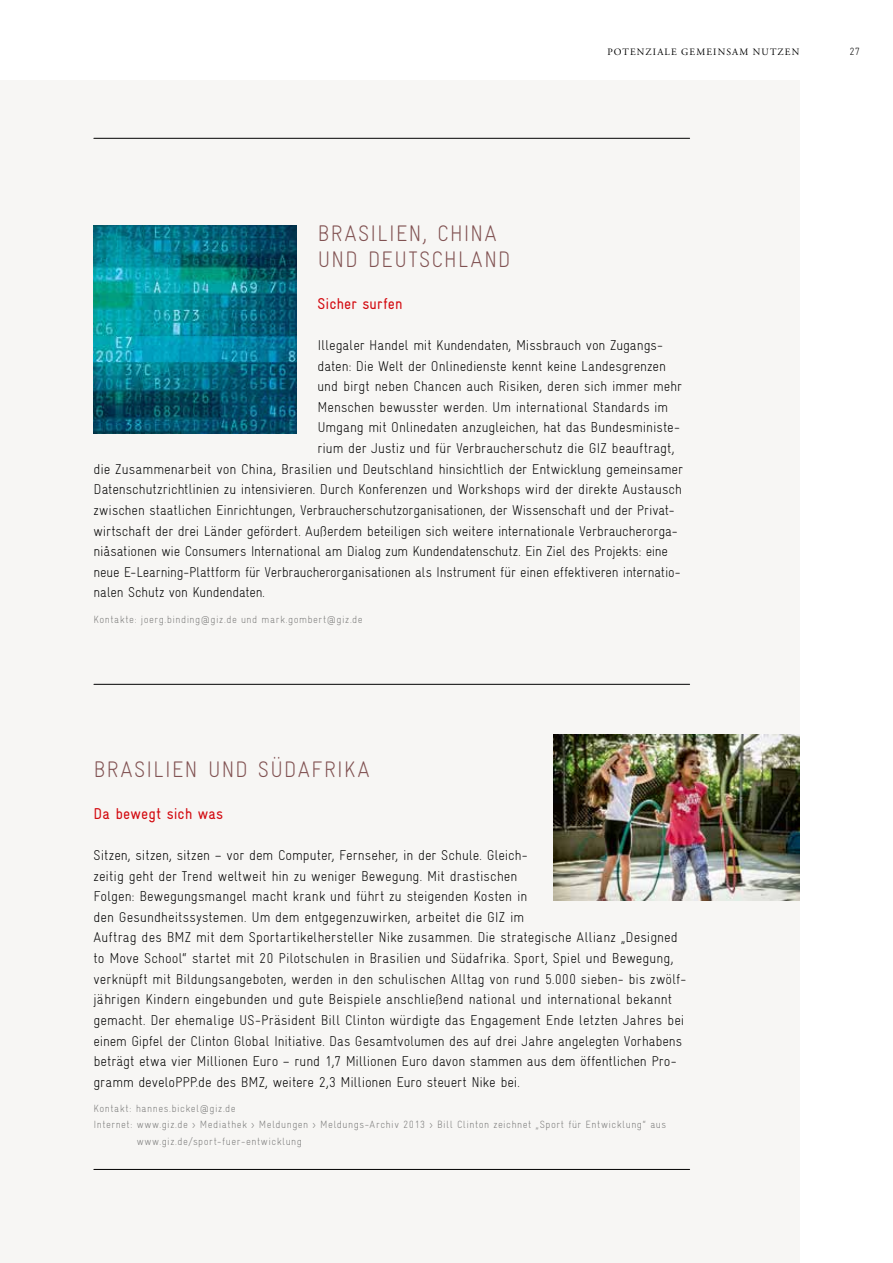
<style>
.page{position:relative;width:893px;height:1263px;background:#fff}
.page>*{position:absolute;margin:0;border:0;box-sizing:border-box;transform-origin:0 0}
.t1{font:300 condensed 22.5px "Gravur";letter-spacing:.04em;color:#815252}
.t2{font:condensed 15.75px "Gravur";letter-spacing:.01em;color:#d30a10}
.t3{font:300 condensed 14.25px/20.5px "Gravur";letter-spacing:-.005em;color:#000}
.t4{font:300 condensed 10.5px "Gravur";letter-spacing:.045em;color:#7b7b7a}
.t5{font:300 condensed 10.5px "Gravur";color:#000}
.t6{font:9.75px "Adobe Garamond Pro";letter-spacing:.115em;color:#000}
</style>
<div class="page">
<div style="left:0;top:81px;width:799px;height:1182px;background:#f7f6f4"></div>
<img style="left:94px;top:225px;width:202px;height:209px">
<img style="left:554px;top:735px;width:245px;height:165px">
<hr style="left:94px;top:138px;width:596px;height:1px;background:#000">
<hr style="left:94px;top:684px;width:596px;height:1px;background:#000">
<hr style="left:94px;top:1169px;width:596px;height:1px;background:#000">
<p class="t6" style="left:607px;top:46px;width:193px">POTENZIALE GEMEINSAM NUTZEN</p>
<p class="t5" style="left:849px;top:46px;width:12px">27</p>
<h1 class="t1" style="left:317px;top:221px;width:25px">Brasilien</h1>
<h1 class="t1" style="left:423px;top:221px;width:27px">, China</h1>
<h1 class="t1" style="left:317px;top:247px;width:14px">und</h1>
<h1 class="t1" style="left:368px;top:247px;width:26px">Deuts</h1>
<h1 class="t1" style="left:431px;top:247px;width:27px">chland</h1>
<p class="t2" style="left:317px;top:294px;width:87px">Sicher surfen</p>
<p class="t3" style="left:317px;top:335px;width:345px">Illegaler Handel mit Kundendaten, Missbrauch von Zugangs-</p>
<p class="t3" style="left:317px;top:355px;width:350px">daten: Die Welt der Onlinedienste kennt keine Landesgrenzen</p>
<p class="t3" style="left:317px;top:376px;width:366px">und birgt neben Chancen auch Risiken, deren sich immer mehr</p>
<p class="t3" style="left:317px;top:397px;width:352px">Menschen bewusster werden. Um international Standards im</p>
<p class="t3" style="left:317px;top:417px;width:364px">Umgang mit Onlinedaten anzugleichen, hat das Bundesministe-</p>
<p class="t3" style="left:317px;top:438px;width:359px">rium der Justiz und für Verbraucherschutz die GIZ beauftragt,</p>
<p class="t3" style="left:94px;top:458px;width:591px">die Zusammenarbeit von China, Brasilien und Deutschland hinsichtlich der Entwicklung gemeinsamer</p>
<p class="t3" style="left:94px;top:479px;width:590px">Datenschutzrichtlinien zu intensivieren. Durch Konferenzen und Workshops wird der direkte Austausch</p>
<p class="t3" style="left:94px;top:500px;width:582px">zwischen staatlichen Einrichtungen, Verbraucherschutzorganisationen, der Wissenschaft und der Privat-</p>
<p class="t3" style="left:94px;top:520px;width:586px">wirtschaft der drei Länder gefördert. Außerdem beteiligen sich weitere internationale Verbraucherorga-</p>
<p class="t3" style="left:94px;top:541px;width:576px">niåsationen wie Consumers International am Dialog zum Kundendatenschutz. Ein Ziel des Projekts: eine</p>
<p class="t3" style="left:94px;top:562px;width:589px">neue E-Learning-Plattform für Verbraucherorganisationen als Instrument für einen effektiveren internatio-</p>
<p class="t3" style="left:94px;top:582px;width:173px">nalen Schutz von Kundendaten.</p>
<p class="t4" style="left:94px;top:614px;width:271px">Kontakte: joerg.binding@giz.de und mark.gombert@giz.de</p>
<h1 class="t1" style="left:94px;top:757px;width:25px">Brasilien</h1>
<h1 class="t1" style="left:208px;top:757px;width:14px">und</h1>
<h1 class="t1" style="left:258px;top:757px;width:39px">Südafrika</h1>
<p class="t2" style="left:94px;top:804px;width:131px">Da bewegt sich was</p>
<p class="t3" style="left:94px;top:845px;width:594px">Sitzen, sitzen, sitzen – vor dem Computer, Fernseher, in der Schule. Gleich-<br>zeitig geht der Trend weltweit hin zu weniger Bewegung. Mit drastischen<br>Folgen: Bewegungsmangel macht krank und führt zu steigenden Kosten in<br>den Gesundheitssystemen. Um dem entgegenzuwirken, arbeitet die GIZ im<br>Auftrag des BMZ mit dem Sportartikelhersteller Nike zusammen. Die strategische Allianz „Designed to Move School“ startet mit 20 Pilotschulen in Brasilien und Südafrika. Sport, Spiel und Bewegung, verknüpft mit Bildungsangeboten, werden in den schulischen Alltag von rund 5.000 sieben- bis zwölf&shy;jährigen Kindern eingebunden und gute Beispiele anschließend national und international bekannt gemacht. Der ehemalige US-Präsident Bill Clinton würdigte das Engagement Ende letzten Jahres bei einem Gipfel der Clinton Global Initiative. Das Gesamtvolumen des auf drei Jahre angelegten Vorhabens beträgt etwa vier Millionen Euro – rund 1,7 Millionen Euro davon stammen aus dem öffentlichen Pro&shy;gramm develoPPP.de des BMZ, weitere 2,3 Millionen Euro steuert Nike bei.</p>
<p class="t4" style="left:94px;top:1102px;width:144px">Kontakt: hannes.bickel@giz.de</p>
<p class="t4" style="left:94px;top:1119px;width:574px">Internet: www.giz.de &gt; Mediathek &gt; Meldungen &gt; Meldungs-Archiv 2013 &gt; Bill Clinton zeichnet „Sport für Entwicklung“ aus</p>
<p class="t4" style="left:137px;top:1135px;width:167px">www.giz.de/sport-fuer-entwicklung</p>
</div>
